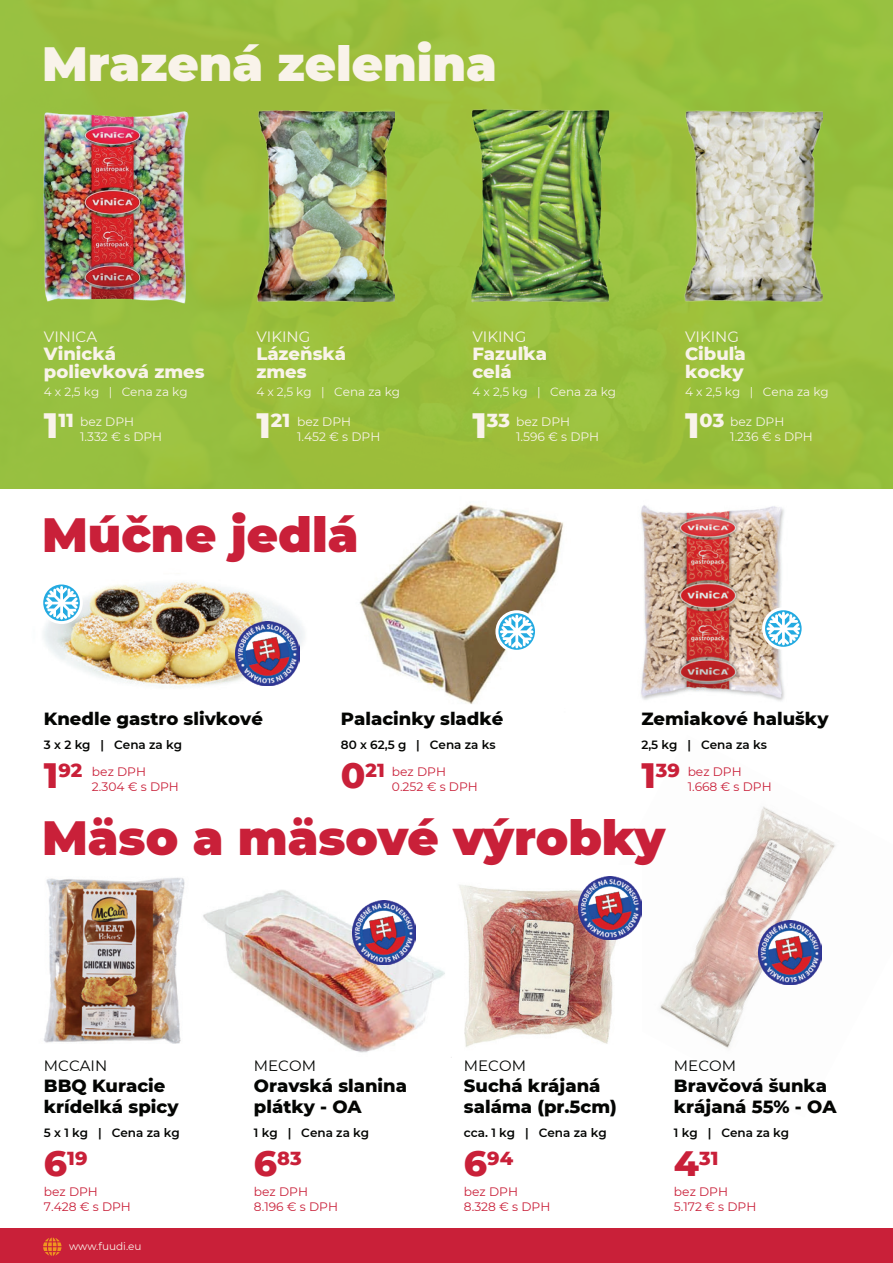
<style>
.page{position:relative;width:893px;height:1263px;background:#fff}
.page>*{position:absolute;margin:0;border:0;box-sizing:border-box;transform-origin:0 0}
.t1{font:900 48px "Montserrat";color:#c92039}
.t2{font:900 48px "Montserrat";color:#f9f3ea}
.t3{font:800 19.2px "Montserrat";color:#c92039}
.t4{font:800 18px/21px "Montserrat";color:#040503}
.t5{font:800 18px/18px "Montserrat";color:#f9f3ea}
.t6{font:15px "Montserrat";color:#f9f3ea}
.t7{font:15px "Montserrat";color:#040503}
.t8{font:12.3px/15px "Montserrat";color:#c92039}
.t9{font:12.3px/15px "Montserrat";color:#f9f3ea}
.t10{font:600 12px "Montserrat";color:#040503}
.t11{font:12px "Montserrat";color:#f9f3ea}
.t12{font:10.5px "Montserrat";color:#f9f3ea}
.s1{font-weight:800;font-size:36px}
.s2{font-weight:800;font-size:19.2px}
.s3{font-size:36px}
</style>
<div class="page">
<img style="left:660px;top:806px;width:175px;height:242px">
<img style="left:451px;top:885px;width:165px;height:173px">
<img style="left:44px;top:877px;width:141px;height:167px">
<img style="left:359px;top:502px;width:205px;height:202px">
<img style="left:43px;top:581px;width:262px;height:107px">
<div style="left:0;top:0;width:893px;height:489px;background:#9bc43c"></div>
<div style="left:0;top:1228px;width:893px;height:35px;background:#c92039"></div>
<svg style="left:43px;top:1237px;width:19px;height:19px"></svg>
<img style="left:203px;top:890px;width:242px;height:163px">
<img style="left:471px;top:109px;width:139px;height:194px">
<div style="left:40px;top:581px;width:43px;height:43px;background:#fff;border-radius:50%"></div>
<svg style="left:43px;top:584px;width:37px;height:37px"></svg>
<div style="left:495px;top:610px;width:43px;height:43px;background:#fff;border-radius:50%"></div>
<svg style="left:498px;top:613px;width:37px;height:37px"></svg>
<img style="left:236px;top:621px;width:63px;height:64px">
<img style="left:684px;top:110px;width:138px;height:192px">
<img style="left:257px;top:111px;width:138px;height:190px">
<img style="left:44px;top:112px;width:144px;height:191px">
<img style="left:352px;top:901px;width:64px;height:64px">
<img style="left:578px;top:876px;width:64px;height:64px">
<img style="left:758px;top:920px;width:64px;height:64px">
<img style="left:641px;top:505px;width:143px;height:196px">
<div style="left:762px;top:607px;width:43px;height:43px;background:#fff;border-radius:50%"></div>
<svg style="left:765px;top:610px;width:37px;height:37px"></svg>
<h1 class="t2" style="left:42px;top:27px;width:456px">Mrazená zelenina</h1>
<p class="t6" style="left:44px;top:326px;width:55px">VINICA</p>
<p class="t5" style="left:44px;top:343px;width:162px">Vinická polievková zmes</p>
<p class="t11" style="left:44px;top:383px;width:145px">4 x 2,5 kg | Cena za kg</p>
<p class="t9" style="left:80px;top:414px;width:84px;text-indent:-36px"><span class="s1">1</span><span class="s2">11</span> bez DPH<br>1.332 € s DPH</p>
<p class="t6" style="left:256px;top:326px;width:55px">VIKING</p>
<p class="t5" style="left:256px;top:343px;width:91px">Lázeňská zmes</p>
<p class="t11" style="left:256px;top:383px;width:145px">4 x 2,5 kg | Cena za kg</p>
<p class="t9" style="left:297px;top:414px;width:85px;text-indent:-41px"><span class="s1">1</span><span class="s2">21</span> bez DPH<br>1.452 € s DPH</p>
<h1 class="t1" style="left:42px;top:499px;width:318px">Múčne jedlá</h1>
<p class="t6" style="left:472px;top:326px;width:55px">VIKING</p>
<p class="t5" style="left:472px;top:343px;width:76px">Fazuľka celá</p>
<p class="t11" style="left:472px;top:383px;width:145px">4 x 2,5 kg | Cena za kg</p>
<p class="t9" style="left:516px;top:414px;width:85px;text-indent:-44px"><span class="s1">1</span><span class="s2">33</span> bez DPH<br>1.596 € s DPH</p>
<p class="t6" style="left:685px;top:326px;width:55px">VIKING</p>
<p class="t5" style="left:685px;top:343px;width:62px">Cibuľa kocky</p>
<p class="t11" style="left:685px;top:383px;width:145px">4 x 2,5 kg | Cena za kg</p>
<p class="t9" style="left:730px;top:414px;width:84px;text-indent:-45px"><span class="s1">1</span><span class="s2">03</span> bez DPH<br>1.236 € s DPH</p>
<p class="t4" style="left:44px;top:707px;width:221px">Knedle gastro slivkové</p>
<p class="t10" style="left:44px;top:736px;width:140px">3 x 2 kg | Cena za kg</p>
<p class="t8" style="left:92px;top:764px;width:88px;text-indent:-48px"><span class="s1">1</span><span class="s2">92</span> bez DPH<br>2.304 € s DPH</p>
<p class="t4" style="left:641px;top:707px;width:189px">Zemiakové halušky</p>
<p class="t10" style="left:641px;top:736px;width:127px">2,5 kg | Cena za ks</p>
<p class="t3" style="left:641px;top:756px;width:40px"><span class="s3">1</span>39</p>
<p class="t4" style="left:341px;top:707px;width:164px">Palacinky sladké</p>
<p class="t10" style="left:341px;top:736px;width:156px">80 x 62,5 g | Cena za ks</p>
<p class="t8" style="left:392px;top:764px;width:87px;text-indent:-51px"><span class="s1">0</span><span class="s2">21</span> bez DPH<br>0.252 € s DPH</p>
<p class="t8" style="left:688px;top:764px;width:86px">bez DPH<br>1.668 € s DPH</p>
<h1 class="t1" style="left:42px;top:802px;width:625px">Mäso a mäsové výrobky</h1>
<p class="t7" style="left:44px;top:1055px;width:65px">MCCAIN</p>
<p class="t4" style="left:44px;top:1074px;width:136px">BBQ Kuracie krídelká spicy</p>
<p class="t10" style="left:44px;top:1124px;width:137px">5 x 1 kg | Cena za kg</p>
<p class="t3" style="left:44px;top:1144px;width:45px"><span class="s3">6</span>19</p>
<p class="t8" style="left:44px;top:1183px;width:88px">bez DPH<br>7.428 € s DPH</p>
<p class="t12" style="left:69px;top:1239px;width:74px">www.fuudi.eu</p>
<p class="t7" style="left:254px;top:1055px;width:64px">MECOM</p>
<p class="t4" style="left:254px;top:1074px;width:155px">Oravská slanina plátky - OA</p>
<p class="t10" style="left:254px;top:1124px;width:117px">1 kg | Cena za kg</p>
<p class="t3" style="left:254px;top:1144px;width:49px"><span class="s3">6</span>83</p>
<p class="t8" style="left:254px;top:1183px;width:86px">bez DPH<br>8.196 € s DPH</p>
<p class="t7" style="left:464px;top:1055px;width:64px">MECOM</p>
<p class="t4" style="left:464px;top:1074px;width:154px">Suchá krájaná saláma (pr.5cm)</p>
<p class="t10" style="left:464px;top:1124px;width:144px">cca. 1 kg | Cena za kg</p>
<p class="t3" style="left:464px;top:1144px;width:51px"><span class="s3">6</span>94</p>
<p class="t8" style="left:464px;top:1183px;width:88px">bez DPH<br>8.328 € s DPH</p>
<p class="t7" style="left:674px;top:1055px;width:64px">MECOM</p>
<p class="t4" style="left:674px;top:1074px;width:164px">Bravčová šunka krájaná 55% - OA</p>
<p class="t10" style="left:674px;top:1124px;width:117px">1 kg | Cena za kg</p>
<p class="t3" style="left:674px;top:1144px;width:46px"><span class="s3">4</span>31</p>
<p class="t8" style="left:674px;top:1183px;width:84px">bez DPH<br>5.172 € s DPH</p>
</div>
